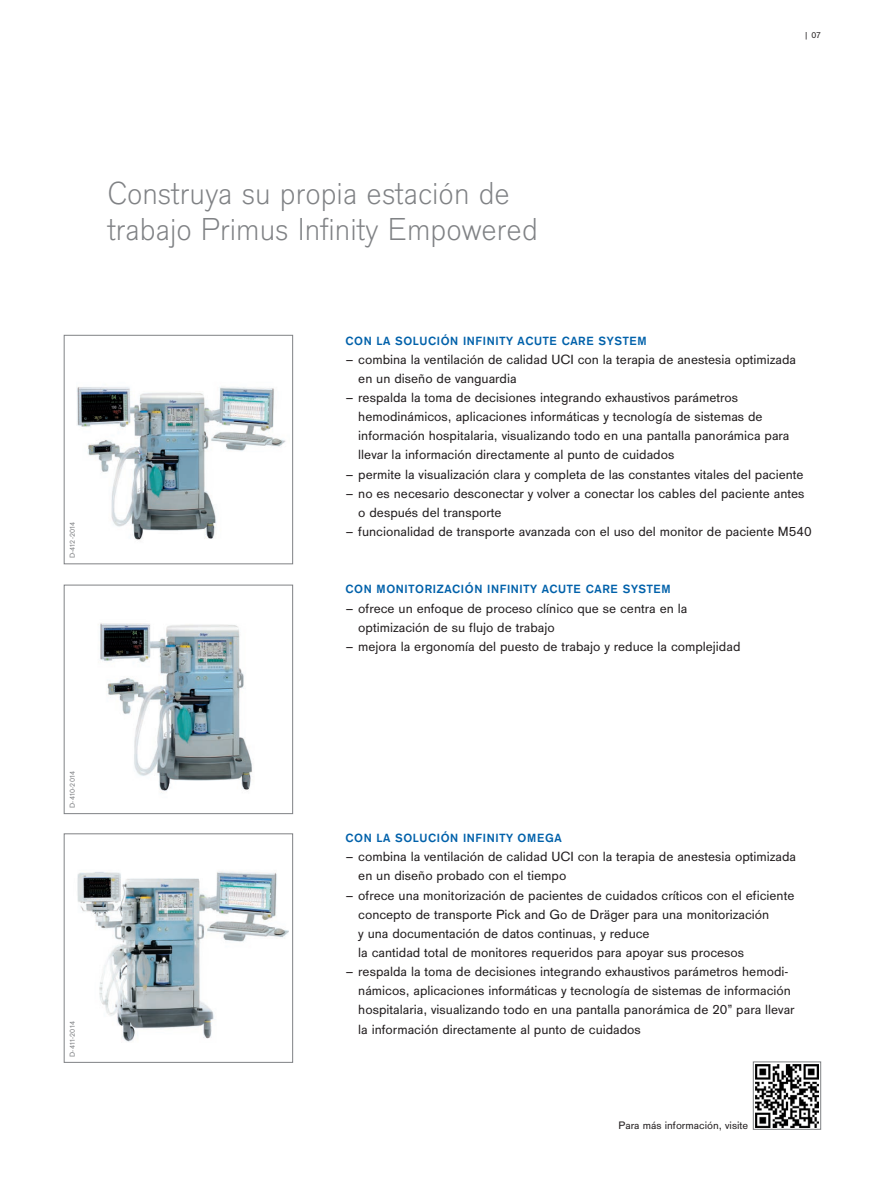
<style>
.page{position:relative;width:893px;height:1191px;background:#fff}
.page>*{position:absolute;margin:0;border:0;box-sizing:border-box;transform-origin:0 0}
.X_Untertitel_60_Schw{font:300 33px/36px "Draeger Sans";color:#808285}
.t1{font:13.8px/19.2px "Draeger Sans";color:#231f20}
.Fließtext_Zwischenue{font:700 12.3px "Draeger Sans";letter-spacing:.05em;color:#0161aa}
.Fließtext_DraeSansRe{font:11.25px "Draeger Sans";color:#231f20}
.Pagination{font:9px "Draeger Sans";color:#231f20}
.Image_number_60_blac{font:7.5px "Draeger Sans";letter-spacing:.025em;color:#808285}
</style>
<div class="page">
<img style="left:755px;top:1064px;width:64px;height:63px">
<div style="left:753px;top:1061px;width:68px;height:68px;border:1px solid #808285"></div>
<div style="left:64px;top:335px;width:229px;height:229px;background:#fff;border:1px solid #808285"></div>
<div style="left:64px;top:584px;width:229px;height:230px;background:#fff;border:1px solid #808285"></div>
<div style="left:64px;top:833px;width:229px;height:229px;background:#fff;border:1px solid #808285"></div>
<img style="left:77px;top:387px;width:209px;height:153px">
<img style="left:100px;top:623px;width:152px;height:168px">
<img style="left:77px;top:871px;width:211px;height:171px">
<p class="Pagination" style="left:804px;top:29px;width:18px">| 07</p>
<p class="X_Untertitel_60_Schw" style="left:107px;top:173px;width:432px">Construya su propia estación de trabajo Primus Infinity Empowered</p>
<p class="Image_number_60_blac" style="left:67px;top:558px;width:39px;rotate:-90deg">D-412-2014</p>
<p class="Fließtext_Zwischenue" style="left:345px;top:332px;width:303px">CON LA SOLUCIÓN INFINITY ACUTE CARE SYSTEM</p>
<p class="t1" style="left:358px;top:349px;width:439px;text-indent:-13px">– combina la ventilación de calidad UCI con la terapia de anestesia optimizada en un diseño de vanguardia</p>
<p class="t1" style="left:358px;top:387px;width:433px;text-indent:-13px">– respalda la toma de decisiones integrando exhaustivos parámetros hemodinámicos, aplicaciones informáticas y tecnología de sistemas de información hospitalaria, visualizando todo en una pantalla panorámica para llevar la información directamente al punto de cuidados</p>
<p class="t1" style="left:345px;top:463px;width:460px">– permite la visualización clara y completa de las constantes vitales del paciente</p>
<p class="t1" style="left:358px;top:483px;width:448px;text-indent:-13px">– no es necesario desconectar y volver a conectar los cables del paciente antes o después del transporte</p>
<p class="t1" style="left:345px;top:521px;width:468px">– funcionalidad de transporte avanzada con el uso del monitor de paciente M540</p>
<p class="Fließtext_Zwischenue" style="left:345px;top:581px;width:327px">CON MONITORIZACIÓN INFINITY ACUTE CARE SYSTEM</p>
<p class="t1" style="left:358px;top:597px;width:331px;text-indent:-13px">– ofrece un enfoque de proceso clínico que se centra en la optimización de su flujo de trabajo</p>
<p class="t1" style="left:345px;top:636px;width:396px">– mejora la ergonomía del puesto de trabajo y reduce la complejidad</p>
<p class="Image_number_60_blac" style="left:67px;top:808px;width:39px;rotate:-90deg">D-410-2014</p>
<p class="Image_number_60_blac" style="left:67px;top:1057px;width:37px;rotate:-90deg">D-411-2014</p>
<p class="Fließtext_Zwischenue" style="left:345px;top:829px;width:218px">CON LA SOLUCIÓN INFINITY OMEGA</p>
<p class="t1" style="left:358px;top:846px;width:439px;text-indent:-13px">– combina la ventilación de calidad UCI con la terapia de anestesia optimizada en un diseño probado con el tiempo</p>
<p class="t1" style="left:358px;top:884px;width:438px;text-indent:-13px">– ofrece una monitorización de pacientes de cuidados críticos con el eficiente concepto de transporte Pick and Go de Dräger para una monitorización<br>y una documentación de datos continuas, y reduce<br>la cantidad total de monitores requeridos para apoyar sus procesos</p>
<p class="t1" style="left:358px;top:961px;width:438px;text-indent:-13px">– respalda la toma de decisiones integrando exhaustivos parámetros hemodi&shy;námicos, aplicaciones informáticas y tecnología de sistemas de información hospitalaria, visualizando todo en una pantalla panorámica de 20” para llevar la información directamente al punto de cuidados</p>
<p class="Fließtext_DraeSansRe" style="left:618px;top:1117px;width:131px">Para más información, visite</p>
</div>
